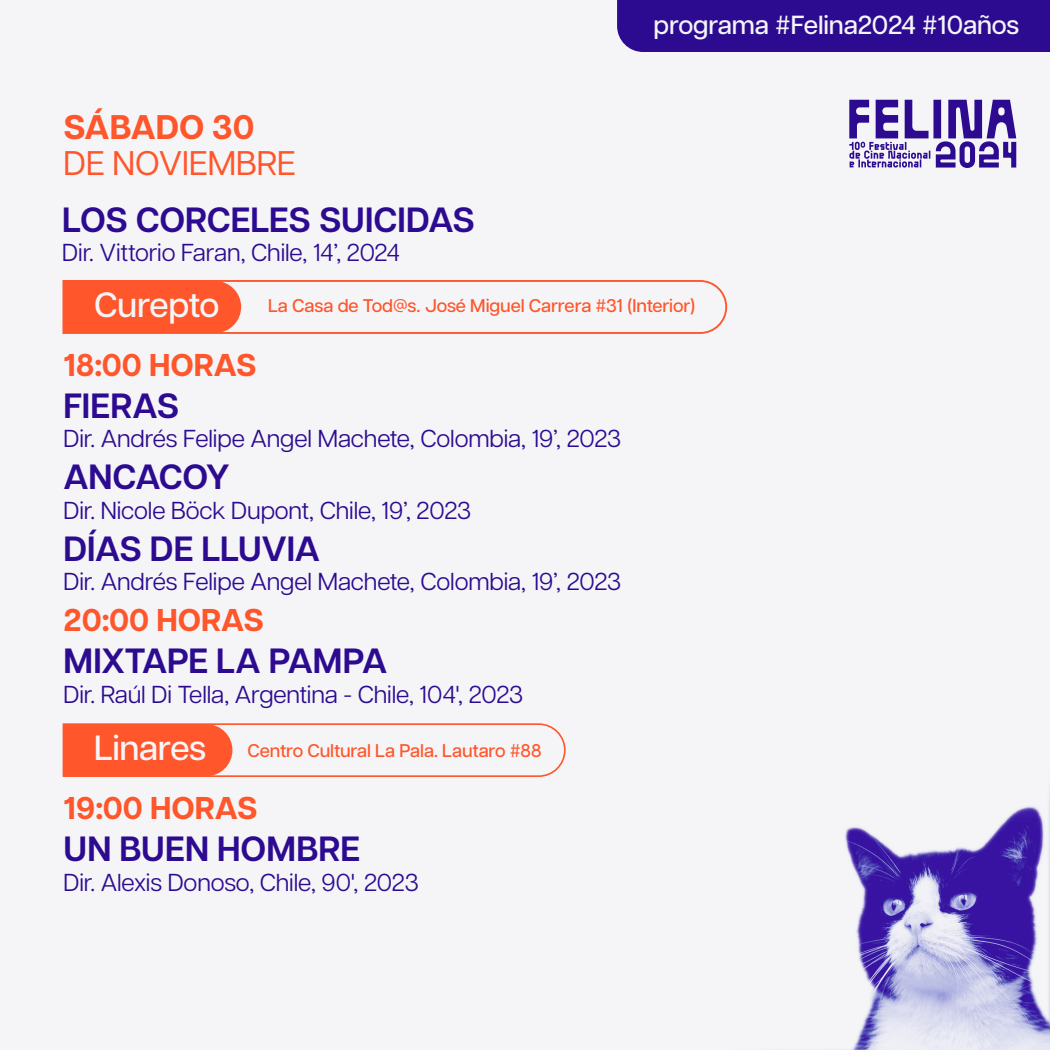
<style>
.page{position:relative;width:1050px;height:1050px;background:#f5f5f7}
.page>*{position:absolute;margin:0;border:0;box-sizing:border-box;transform-origin:0 0}
.t1{font:600 35px "Articulat CF";letter-spacing:-.005em;color:#2d0b91}
.t2{font:500 35px "Articulat CF";letter-spacing:-.015em;color:#f5f5f7}
.t3{font:34.12px "Articulat CF";color:#ff562b}
.t4{font:700 34.12px "Articulat CF";color:#ff562b}
.t5{font:700 31.5px "Articulat CF";color:#ff562b}
.t6{font:500 26.16px "Articulat CF";letter-spacing:-.01em;color:#f5f5f7}
.t7{font:24.5px "Articulat CF";letter-spacing:-.005em;color:#2d0b91}
.t8{font:500 18.38px "Articulat CF";letter-spacing:-.005em;color:#ff562b}
.s1{font-size:35px;color:#f5f5f7}
</style>
<div class="page">
<img style="left:845px;top:792px;width:205px;height:258px">
<div style="left:617px;top:0;width:433px;height:52px;background:#2d0b91"></div>
<svg style="left:849px;top:100px;width:167px;height:68px"></svg>
<svg style="left:62px;top:723px;width:504px;height:54px"></svg>
<svg style="left:62px;top:280px;width:666px;height:54px"></svg>
<h2 class="t4" style="left:64px;top:102px;width:192px">SÁBADO 30</h2>
<h2 class="t3" style="left:64px;top:138px;width:234px">DE NOVIEMBRE</h2>
<h1 class="t1" style="left:62px;top:194px;width:414px">LOS CORCELES SUICIDAS</h1>
<p class="t7" style="left:62px;top:235px;width:339px">Dir. Vittorio Faran, Chile, 14’, 2024</p>
<p class="t6" style="left:654px;top:5px;width:367px">programa #Felina2024 #10años</p>
<h1 class="t2" style="left:94px;top:280px;width:127px">Curepto</h1>
<p class="t8" style="left:268px;top:293px;width:429px">La Casa de Tod@s. José Miguel Carrera #31 (Interior)</p>
<p class="t5" style="left:63px;top:342px;width:195px">18:00 HORAS</p>
<h1 class="t1" style="left:63px;top:380px;width:117px">FIERAS</h1>
<p class="t7" style="left:63px;top:421px;width:559px">Dir. Andrés Felipe Angel Machete, Colombia, 19’, 2023</p>
<h1 class="t1" style="left:63px;top:451px;width:168px">ANCACOY</h1>
<p class="t7" style="left:63px;top:493px;width:409px">Dir. Nicole Böck Dupont, Chile, 19’, 2023</p>
<h1 class="t1" style="left:63px;top:523px;width:258px">DÍAS DE LLUVIA</h1>
<p class="t7" style="left:63px;top:564px;width:559px">Dir. Andrés Felipe Angel Machete, Colombia, 19’, 2023</p>
<p class="t5" style="left:63px;top:597px;width:202px">20:00 HORAS</p>
<h1 class="t1" style="left:63px;top:635px;width:325px">MIXTAPE LA PAMPA</h1>
<p class="t7" style="left:63px;top:677px;width:461px">Dir. Raúl Di Tella, Argentina - Chile, 104', 2023</p>
<p class="t8" style="left:94px;top:737px;width:449px"><span class="s1">Linares</span> Centro Cultural La Pala. Lautaro #88</p>
<p class="t5" style="left:63px;top:785px;width:196px">19:00 HORAS</p>
<h1 class="t1" style="left:63px;top:823px;width:298px">UN BUEN HOMBRE</h1>
<p class="t7" style="left:63px;top:864px;width:357px">Dir. Alexis Donoso, Chile, 90', 2023</p>
</div>
